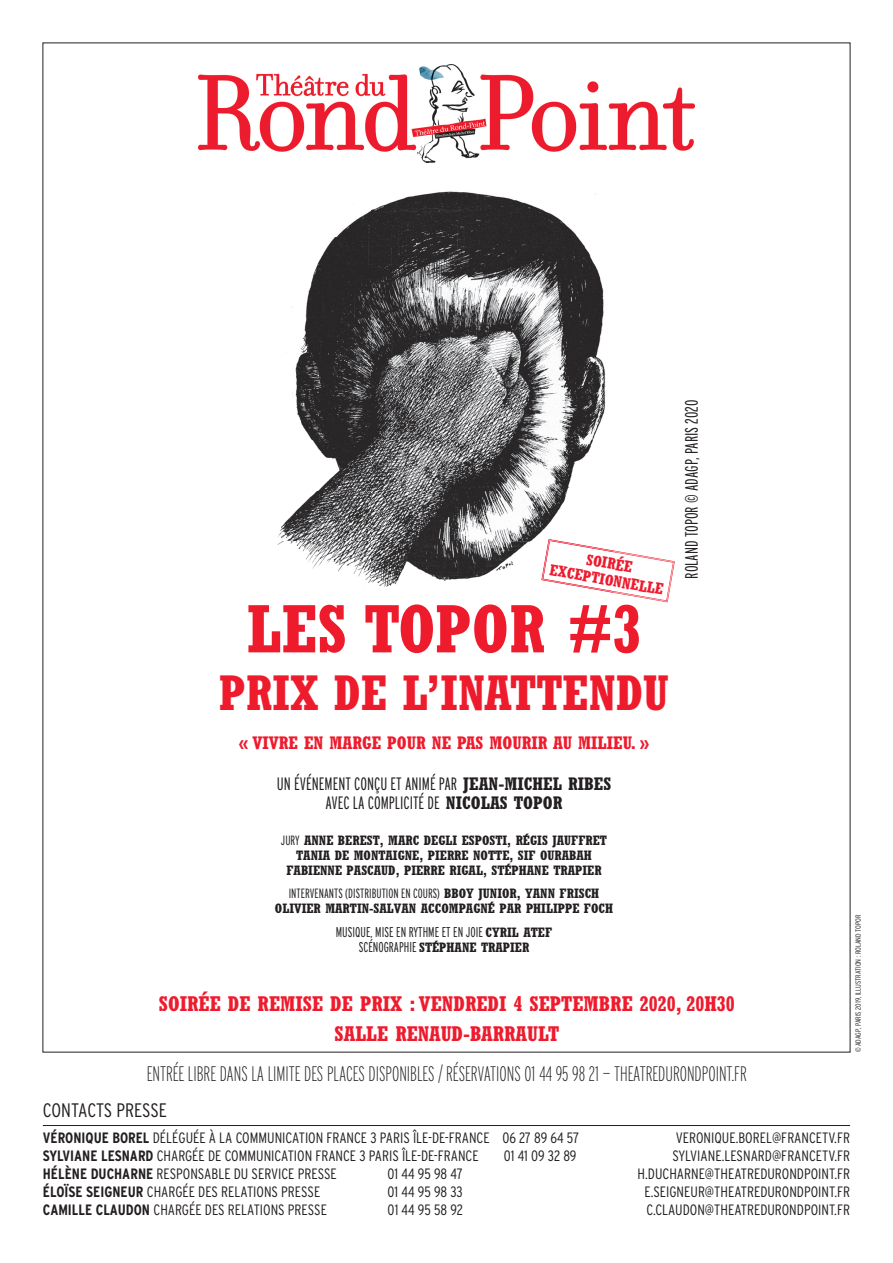
<style>
.page{position:relative;width:893px;height:1263px;background:#fff}
.page>*{position:absolute;margin:0;border:0;box-sizing:border-box;transform-origin:0 0}
.t1{font:700 condensed 67.2px "Rockwell";color:#ee1b2d}
.t2{font:700 condensed 49.35px "Rockwell";color:#ee1b2d}
.t3{font:200 extra-condensed 21px "Interstate";color:#231f20}
.dates_couverture{font:700 condensed 21px "Rockwell";color:#ee1b2d}
.t4{font:300 condensed 19.5px "Interstate";letter-spacing:-.005em;color:#231f20}
.t5{font:300 extra-condensed 17.85px/19.4px "Interstate";color:#231f20;text-align:center}
.t6{font:700 condensed 17.85px "Rockwell";color:#ee1b2d}
.t7{font:700 condensed 15.75px/16.6px "Rockwell";color:#ee1a2e;text-align:center}
.t8{font:300 condensed 15px "Interstate";color:#231f20}
.t9{font:300 extra-condensed 14.25px "Interstate";color:#231f20}
.t10{font:13.5px/15px "Rockwell Titrage";color:#231f20;text-align:center}
.contact_presse_CP{font:300 condensed 7.5px "Interstate";color:#231f20}
.s1{color:#ee1b2d}
.s2{font-family:"Rockwell Titrage";font-weight:400;font-stretch:normal}
.s3{font-family:"Interstate";font-weight:300;font-stretch:extra-condensed}
.s4{font-family:"Rockwell Titrage";font-weight:400;font-stretch:normal;font-size:13.5px}
.s5{font-family:"Interstate";font-weight:300;font-stretch:extra-condensed;font-size:14.25px}
.s6{font-weight:700}
</style>
<div class="page">
<img style="left:199px;top:64px;width:495px;height:99px">
<hr style="left:43px;top:1125px;width:807px;height:1px;background:#231f20">
<svg style="left:609px;top:550px;width:66px;height:52px"></svg>
<img style="left:277px;top:191px;width:329px;height:396px">
<img style="left:541px;top:539px;width:65px;height:48px">
<img style="left:543px;top:540px;width:71px;height:52px">
<p class="t7" style="left:554px;top:545px;width:117px;rotate:10deg">SOIR<span class="s1">ÉE<br></span>EXCEPTION<span class="s1">NELLE</span></p>
<p class="t1" style="left:247px;top:589px;width:396px">LES TOPOR #3</p>
<p class="t2" style="left:219px;top:663px;width:451px">PRIX DE L’INATTENDU</p>
<p class="t6" style="left:239px;top:732px;width:412px">« VIVRE EN MARGE POUR NE PAS MOURIR AU MILIEU. »</p>
<p class="t5" style="left:277px;top:773px;width:336px">UN ÉVÉNEMENT CONÇU ET ANIMÉ PAR <span class="s2">JEAN-MICHEL RIBES<br></span>AVEC LA COMPLICITÉ DE <span class="s2">NICOLAS TOPOR</span></p>
<p class="t10" style="left:281px;top:833px;width:328px"><span class="s3">JURY</span> ANNE BEREST, MARC DEGLI ESPOSTI, RÉGIS JAUFFRET<br>TANIA DE MONTAIGNE, PIERRE NOTTE, SIF OURABAH<br>FABIENNE PASCAUD, PIERRE RIGAL, STÉPHANE TRAPIER</p>
<p class="t10" style="left:275px;top:886px;width:340px"><span class="s3">INTERVENANTS (DISTRIBUTION EN COURS)</span> BBOY JUNIOR, YANN FRISCH<br>OLIVIER MARTIN-SALVAN ACCOMPAGNÉ PAR PHILIPPE FOCH</p>
<p class="t9" style="left:336px;top:924px;width:218px">MUSIQUE, MISE EN RYTHME ET EN JOIE <span class="s4">CYRIL ATEF</span></p>
<p class="t10" style="left:359px;top:939px;width:172px"><span class="s5">SCÉNOGRAPHIE</span> STÉPHANE TRAPIER</p>
<p class="t5" style="left:682px;top:579px;width:181px;rotate:-90deg">ROLAND TOPOR © ADAGP, PARIS 2020</p>
<p class="dates_couverture" style="left:159px;top:991px;width:577px">SOIRÉE DE REMISE DE PRIX : VENDREDI 4 SEPTEMBRE 2020, 20H30</p>
<p class="dates_couverture" style="left:335px;top:1021px;width:226px">SALLE RENAUD-BARRAULT</p>
<h3 class="t3" style="left:147px;top:1062px;width:602px">ENTRÉE LIBRE DANS LA LIMITE DES PLACES DISPONIBLES / RÉSERVATIONS 01 44 95 98 21 — THEATREDURONDPOINT.FR</h3>
<p class="contact_presse_CP" style="left:854px;top:1052px;width:139px;rotate:-90deg">© ADAGP, PARIS 2019, ILLUSTRATION : ROLAND TOPOR</p>
<h3 class="t4" style="left:43px;top:1099px;width:126px">CONTACTS PRESSE</h3>
<p class="t8" style="left:43px;top:1129px;width:538px"><span class="s6">VÉRONIQUE BOREL</span> DÉLÉGUÉE À LA COMMUNICATION FRANCE 3 PARIS ÎLE-DE-FRANCE 06 27 89 64 57</p>
<p class="t8" style="left:676px;top:1129px;width:176px">VERONIQUE.BOREL@FRANCETV.FR</p>
<p class="t8" style="left:43px;top:1147px;width:437px"><span class="s6">SYLVIANE LESNARD</span> CHARGÉE DE COMMUNICATION FRANCE 3 PARIS ÎLE-DE-FRANCE</p>
<p class="t8" style="left:504px;top:1147px;width:74px">01 41 09 32 89</p>
<p class="t8" style="left:672px;top:1147px;width:179px">SYLVIANE.LESNARD@FRANCETV.FR</p>
<p class="t8" style="left:43px;top:1165px;width:295px"><span class="s6">HÉLÈNE DUCHARNE</span> RESPONSABLE DU SERVICE PRESSE</p>
<p class="t8" style="left:388px;top:1165px;width:77px">01 44 95 98 47</p>
<p class="t8" style="left:638px;top:1165px;width:214px">H.DUCHARNE@THEATREDURONDPOINT.FR</p>
<p class="t8" style="left:43px;top:1183px;width:279px"><span class="s6">ÉLOÏSE SEIGNEUR</span> CHARGÉE DES RELATIONS PRESSE</p>
<p class="t8" style="left:388px;top:1183px;width:77px">01 44 95 98 33</p>
<p class="t8" style="left:644px;top:1183px;width:207px">E.SEIGNEUR@THEATREDURONDPOINT.FR</p>
<p class="t8" style="left:43px;top:1201px;width:286px"><span class="s6">CAMILLE CLAUDON</span> CHARGÉE DES RELATIONS PRESSE</p>
<p class="t8" style="left:388px;top:1201px;width:77px">01 44 95 58 92</p>
<p class="t8" style="left:646px;top:1201px;width:205px">C.CLAUDON@THEATREDURONDPOINT.FR</p>
</div>
